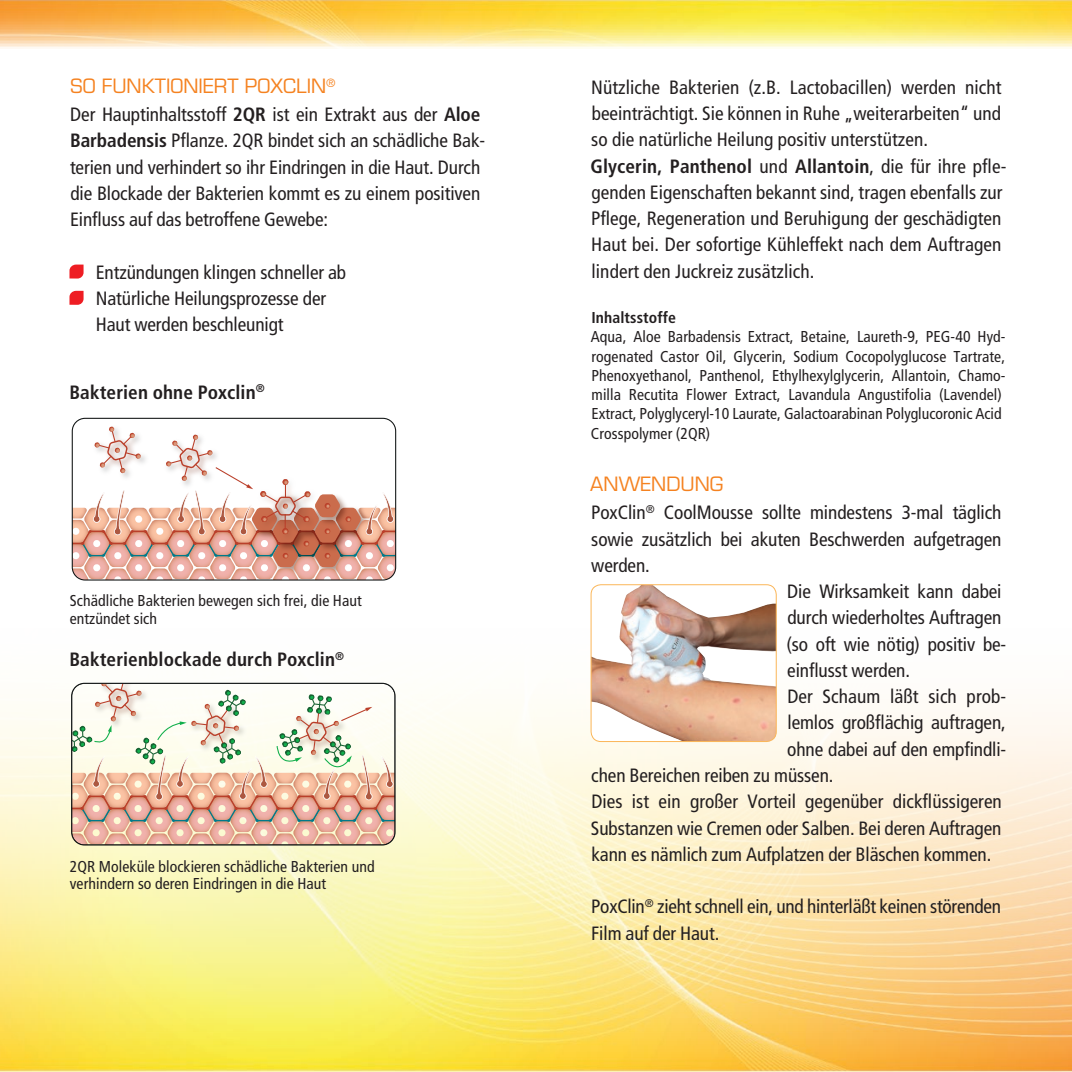
<style>
.page{position:relative;width:1072px;height:1072px;background:#fff}
.page>*{position:absolute;margin:0;border:0;box-sizing:border-box;transform-origin:0 0}
.t1{font:condensed 19.25px/26.2px "Frutiger LT";letter-spacing:-.005em;color:#231f20}
.t2{font:700 condensed 19.25px "Frutiger LT";letter-spacing:.005em;color:#231f20}
.t3{font:19.25px "Eurostile LT";letter-spacing:.005em;color:#f58220}
.t4{font:condensed 15.75px/19.2px "Frutiger LT";letter-spacing:.005em;color:#231f20}
.t5{font:700 condensed 15.75px "Frutiger LT";letter-spacing:.005em;color:#231f20}
.s1{font-weight:700}
</style>
<div class="page">
<img style="left:0;top:0;width:1071px;height:291px">
<img style="left:0;top:417px;width:1071px;height:654px">
<svg style="left:69px;top:264px;width:15px;height:14px"></svg>
<svg style="left:69px;top:291px;width:15px;height:14px"></svg>
<svg style="left:591px;top:584px;width:185px;height:157px"></svg>
<img style="left:619px;top:586px;width:22px;height:52px">
<div style="left:590px;top:584px;width:186px;height:158px;border:1px solid #fbb658;border-radius:10px"></div>
<img style="left:90px;top:422px;width:61px;height:4px">
<svg style="left:72px;top:426px;width:323px;height:154px"></svg>
<div style="left:72px;top:418px;width:324px;height:162px;border:1px solid #0f1313;border-radius:13px"></div>
<svg style="left:72px;top:683px;width:323px;height:162px"></svg>
<div style="left:71px;top:682px;width:324px;height:163px;border:1px solid #0f1313;border-radius:13px"></div>
<p class="t3" style="left:70px;top:74px;width:266px">SO FUNKTIONIERT POXCLIN<sup>®</sup></p>
<p class="t1" style="left:70px;top:101px;width:416px">Der Hauptinhaltsstoff <span class="s1">2QR</span> ist ein Extrakt aus der <span class="s1">Aloe Barbadensis</span> Pflanze. 2QR bindet sich an schädliche Bak&shy;terien und verhindert so ihr Eindringen in die Haut. Durch die Blockade der Bakterien kommt es zu einem positiven Einfluss auf das betroffene Gewebe:</p>
<p class="t1" style="left:96px;top:259px;width:252px">Entzündungen klingen schneller ab<br>Natürliche Heilungsprozesse der<br>Haut werden beschleunigt</p>
<p class="t2" style="left:69px;top:380px;width:197px">Bakterien ohne Poxclin<sup>®</sup></p>
<p class="t4" style="left:70px;top:592px;width:293px;line-height:17.5px">Schädliche Bakterien bewegen sich frei, die Haut entzündet sich</p>
<p class="t2" style="left:69px;top:648px;width:276px">Bakterienblockade durch Poxclin<sup>®</sup></p>
<p class="t4" style="left:70px;top:857px;width:306px;line-height:17.5px">2QR Moleküle blockieren schädliche Bakterien und verhindern so deren Eindringen in die Haut</p>
<p class="t1" style="left:590px;top:74px;width:417px">Nützliche Bakterien (z.B. Lactobacillen) werden nicht beeinträchtigt. Sie können in Ruhe „weiterarbeiten“ und so die natürliche Heilung positiv unterstützen.<br><span class="s1">Glycerin, Panthenol</span> und <span class="s1">Allantoin</span>, die für ihre pfle&shy;genden Eigenschaften bekannt sind, tragen ebenfalls zur Pflege, Regeneration und Beruhigung der geschädigten Haut bei. Der sofortige Kühleffekt nach dem Auftragen lindert den Juckreiz zusätzlich.</p>
<p class="t5" style="left:591px;top:308px;width:86px">Inhaltsstoffe</p>
<p class="t4" style="left:591px;top:327px;width:416px">Aqua, Aloe Barbadensis Extract, Betaine, Laureth-9, PEG-40 Hyd&shy;rogenated Castor Oil, Glycerin, Sodium Cocopolyglucose Tartrate, Phenoxyethanol, Panthenol, Ethylhexylglycerin, Allantoin, Chamo&shy;milla Recutita Flower Extract, Lavandula Angustifolia (Lavendel)<br>Extract, Polyglyceryl-10 Laurate, Galactoarabinan Polyglucoronic Acid Crosspolymer (2QR)</p>
<p class="t3" style="left:590px;top:472px;width:134px">ANWENDUNG</p>
<p class="t1" style="left:591px;top:499px;width:412px">PoxClin<sup>®</sup> CoolMousse sollte mindestens 3-mal täglich</p>
<p class="t1" style="left:591px;top:526px;width:411px">sowie zusätzlich bei akuten Beschwerden aufgetragen</p>
<p class="t1" style="left:591px;top:552px;width:60px">werden.</p>
<p class="t1" style="left:787px;top:578px;width:216px">Die Wirksamkeit kann dabei</p>
<p class="t1" style="left:787px;top:604px;width:215px">durch wiederholtes Auftragen</p>
<p class="t1" style="left:786px;top:631px;width:221px">(so oft wie nötig) positiv be-</p>
<p class="t1" style="left:787px;top:657px;width:124px">einflusst werden.</p>
<p class="t1" style="left:787px;top:683px;width:220px">Der Schaum läßt sich prob-</p>
<p class="t1" style="left:787px;top:709px;width:220px">lemlos großflächig auftragen,</p>
<p class="t1" style="left:787px;top:736px;width:221px">ohne dabei auf den empfindli-</p>
<p class="t1" style="left:591px;top:762px;width:244px">chen Bereichen reiben zu müssen.</p>
<p class="t1" style="left:591px;top:788px;width:412px">Dies ist ein großer Vorteil gegenüber dickflüssigeren</p>
<p class="t1" style="left:591px;top:814px;width:412px">Substanzen wie Cremen oder Salben. Bei deren Auftragen</p>
<p class="t1" style="left:591px;top:841px;width:401px">kann es nämlich zum Aufplatzen der Bläschen kommen.</p>
<p class="t1" style="left:591px;top:893px;width:411px">PoxClin<sup>®</sup> zieht schnell ein, und hinterläßt keinen störenden<br>Film auf der Haut.</p>
</div>
